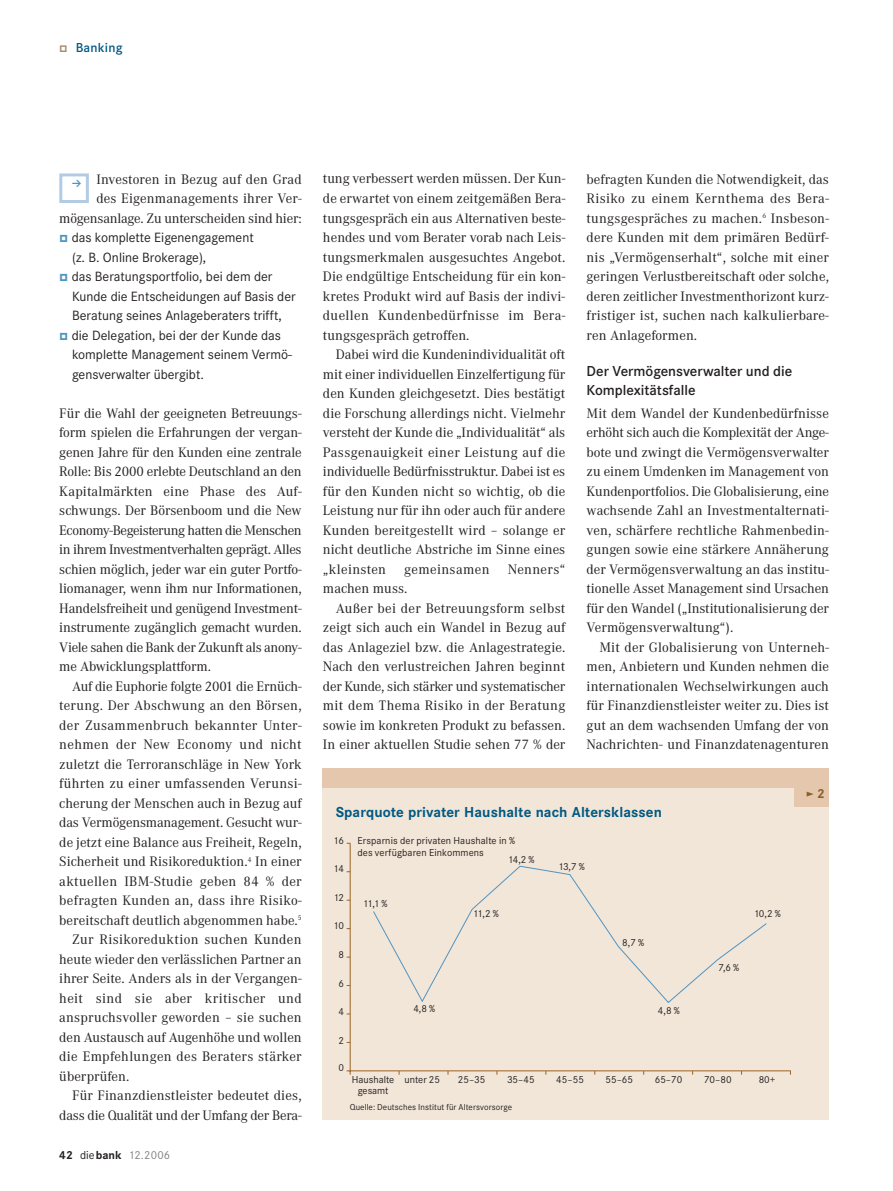
<style>
.page{position:relative;width:893px;height:1191px;background:#fff}
.page>*{position:absolute;margin:0;border:0;box-sizing:border-box;transform-origin:0 0}
.t1{font:600 15px/19.5px "Corporate S";color:#231f20}
.t2{font:700 15px "Corporate S";letter-spacing:.005em;color:#005883}
.t3{font:14.25px/19.5px "Corporate A";letter-spacing:.005em;color:#231f20;text-align:justify}
.t4{font:14.25px "Corporate A";letter-spacing:.025em;color:#231f20}
.t5{font:14.25px "Corporate A";letter-spacing:-.015em;color:#231f20}
.t6{font:13.95px "Corporate S";color:#231f20}
.t7{font:600 13.5px "Corporate S";letter-spacing:.015em;color:#005883}
.t8{font:13.5px "The Sans Bold Expert";color:#8b6028}
.t9{font:12px "Corporate S";letter-spacing:.01em;color:#808285}
.t10{font:10.5px/10.5px "Corporate S";color:#231f20;text-align:center}
.t11{font:9px "Corporate S";letter-spacing:.01em;color:#231f20}
.t12{font:9px "The Sans Extra Bold Expert";color:#5094c2}
.s1{font-family:"The Sans Extra Bold Expert";font-weight:400;font-size:9.75px;color:#a78a69}
.s2{font-family:"The Sans Black Expert";font-size:10.5px;color:#5094c2}
.s3{font-weight:700;color:#231f20}
.s4{color:#231f20}
.s5{font-family:"Corporate S";font-weight:700}
</style>
<div class="page">
<div style="left:59px;top:173px;width:30px;height:30px;border:3px solid #b2cce4"></div>
<div style="left:323px;top:768px;width:506px;height:351px;background:#f2e6d8"></div>
<div style="left:323px;top:768px;width:506px;height:20px;background:#e5c7ad"></div>
<div style="left:795px;top:788px;width:34px;height:19px;background:#e5c7ad"></div>
<hr style="left:350px;top:1070px;width:440px;height:1px;background:#9a6324">
<svg style="left:373px;top:865px;width:394px;height:138px"></svg>
<hr style="left:350px;top:843px;width:1px;height:229px;background:#9a6324">
<p class="t7" style="left:59px;top:42px;width:65px"><span class="s1">ò</span> Banking</p>
<p class="t3" style="left:59px;top:170px;width:244px;text-align:right">Investoren in Bezug auf den Grad<br>des Eigenmanagements ihrer Ver&shy;mögensanlage. Zu unterscheiden sind hier:</p>
<p class="t6" style="left:59px;top:232px;width:196px"><span class="s2">ò</span> das komplette Eigenengagement</p>
<p class="t6" style="left:72px;top:251px;width:136px">(z. B. Online Brokerage),</p>
<p class="t6" style="left:59px;top:271px;width:215px"><span class="s2">ò</span> das Beratungsportfolio, bei dem der</p>
<p class="t6" style="left:72px;top:290px;width:225px">Kunde die Entscheidungen auf Basis der</p>
<p class="t6" style="left:72px;top:310px;width:211px">Beratung seines Anlageberaters trifft,</p>
<p class="t6" style="left:59px;top:329px;width:223px"><span class="s2">ò</span> die Delegation, bei der der Kunde das</p>
<p class="t6" style="left:72px;top:349px;width:221px">komplette Management seinem Vermö-</p>
<p class="t6" style="left:72px;top:368px;width:133px">gensverwalter übergibt.</p>
<p class="t3" style="left:59px;top:404px;width:244px">Für die Wahl der geeigneten Betreuungs&shy;form spielen die Erfahrungen der vergan&shy;genen Jahre für den Kunden eine zentrale Rolle: Bis 2000 erlebte Deutschland an den Kapitalmärkten eine Phase des Auf&shy;schwungs. Der Börsenboom und die New Economy-Begeisterung hatten die Menschen in ihrem Investmentverhalten geprägt. Alles schien möglich, jeder war ein guter Portfo&shy;liomanager, wenn ihm nur Informationen, Handelsfreiheit und genügend Investment&shy;instrumente zugänglich gemacht wurden.<br>Viele sahen die Bank der Zukunft als anony&shy;me Abwicklungsplattform.</p>
<p class="t3" style="left:72px;top:677px;width:231px">Auf die Euphorie folgte 2001 die Ernüch-</p>
<p class="t3" style="left:59px;top:697px;width:244px">terung. Der Abschwung an den Börsen,</p>
<p class="t4" style="left:59px;top:719px;width:244px">der Zusammenbruch bekannter Unter-</p>
<p class="t4" style="left:59px;top:739px;width:244px">nehmen der New Economy und nicht</p>
<p class="t3" style="left:59px;top:755px;width:244px">zuletzt die Terroranschläge in New York</p>
<p class="t3" style="left:59px;top:775px;width:244px">führten zu einer umfassenden Verunsi-</p>
<p class="t3" style="left:59px;top:794px;width:244px">cherung der Menschen auch in Bezug auf</p>
<p class="t3" style="left:59px;top:814px;width:244px">das Vermögensmanagement. Gesucht wur-</p>
<p class="t3" style="left:59px;top:833px;width:244px">de jetzt eine Balance aus Freiheit, Regeln,</p>
<p class="t3" style="left:59px;top:853px;width:244px">Sicherheit und Risikoreduktion.<sup>4</sup> In einer</p>
<p class="t4" style="left:59px;top:875px;width:244px">aktuellen IBM-Studie geben 84 % der</p>
<p class="t4" style="left:59px;top:895px;width:244px">befragten Kunden an, dass ihre Risiko-</p>
<p class="t3" style="left:59px;top:911px;width:244px">bereitschaft deutlich abgenommen habe.<sup>5</sup></p>
<p class="t4" style="left:72px;top:934px;width:231px">Zur Risikoreduktion suchen Kunden</p>
<p class="t3" style="left:59px;top:950px;width:244px">heute wieder den verlässlichen Partner an</p>
<p class="t3" style="left:59px;top:970px;width:244px">ihrer Seite. Anders als in der Vergangen-</p>
<p class="t4" style="left:59px;top:992px;width:244px">heit sind sie aber kritischer und</p>
<p class="t3" style="left:59px;top:1009px;width:244px">anspruchsvoller geworden – sie suchen</p>
<p class="t3" style="left:59px;top:1028px;width:244px">den Austausch auf Augenhöhe und wollen</p>
<p class="t4" style="left:59px;top:1051px;width:244px">die Empfehlungen des Beraters stärker</p>
<p class="t3" style="left:59px;top:1067px;width:72px">überprüfen.</p>
<p class="t3" style="left:72px;top:1087px;width:231px">Für Finanzdienstleister bedeutet dies,</p>
<p class="t5" style="left:59px;top:1109px;width:244px">dass die Qualität und der Umfang der Bera-</p>
<p class="t12" style="left:73px;top:178px;width:10px">Y</p>
<p class="t9" style="left:59px;top:1150px;width:113px"><span class="s3">42</span> <span class="s4">die</span><span class="s3">bank</span> 12.2006</p>
<p class="t3" style="left:323px;top:170px;width:244px">tung verbessert werden müssen. Der Kun&shy;de erwartet von einem zeitgemäßen Bera&shy;tungsgespräch ein aus Alternativen beste&shy;hendes und vom Berater vorab nach Leis&shy;tungsmerkmalen ausgesuchtes Angebot.<br>Die endgültige Entscheidung für ein kon&shy;kretes Produkt wird auf Basis der indivi&shy;duellen Kundenbedürfnisse im Bera&shy;tungsgespräch getroffen.</p>
<p class="t3" style="left:323px;top:346px;width:244px;text-indent:13px">Dabei wird die Kundenindividualität oft mit einer individuellen Einzelfertigung für den Kunden gleichgesetzt. Dies bestätigt die Forschung allerdings nicht. Vielmehr versteht der Kunde die „Individualität“ als Passgenauigkeit einer Leistung auf die individuelle Bedürfnisstruktur. Dabei ist es für den Kunden nicht so wichtig, ob die Leistung nur für ihn oder auch für andere Kunden bereitgestellt wird – solange er nicht deutliche Abstriche im Sinne eines „kleinsten</p>
<p class="t4" style="left:404px;top:563px;width:87px">gemeinsamen</p>
<p class="t4" style="left:508px;top:563px;width:59px">Nenners“</p>
<p class="t3" style="left:323px;top:580px;width:86px">machen muss.</p>
<p class="t4" style="left:336px;top:602px;width:231px">Außer bei der Betreuungsform selbst</p>
<p class="t3" style="left:323px;top:619px;width:244px">zeigt sich auch ein Wandel in Bezug auf</p>
<p class="t3" style="left:323px;top:638px;width:244px">das Anlageziel bzw. die Anlagestrategie.</p>
<p class="t3" style="left:323px;top:658px;width:244px">Nach den verlustreichen Jahren beginnt</p>
<p class="t5" style="left:323px;top:680px;width:244px">der Kunde, sich stärker und systematischer</p>
<p class="t4" style="left:323px;top:700px;width:244px">mit dem Thema Risiko in der Beratung</p>
<p class="t3" style="left:323px;top:716px;width:244px">sowie im konkreten Produkt zu befassen.</p>
<p class="t3" style="left:323px;top:736px;width:244px">In einer aktuellen Studie sehen 77 % der</p>
<p class="t3" style="left:587px;top:170px;width:244px">befragten Kunden die Notwendigkeit, das Risiko zu einem Kernthema des Bera&shy;tungsgespräches zu machen.<sup>6</sup> Insbeson&shy;dere Kunden mit dem primären Bedürf&shy;nis „Vermögenserhalt“, solche mit einer geringen Verlustbereitschaft oder solche, deren zeitlicher Investmenthorizont kurz&shy;fristiger ist, suchen nach kalkulierbare&shy;ren Anlageformen.</p>
<p class="t1" style="left:587px;top:362px;width:207px">Der Vermögensverwalter und die<br>Komplexitätsfalle</p>
<p class="t3" style="left:587px;top:404px;width:244px">Mit dem Wandel der Kundenbedürfnisse erhöht sich auch die Komplexität der Ange&shy;bote und zwingt die Vermögensverwalter zu einem Umdenken im Management von Kundenportfolios. Die Globalisierung, eine wachsende Zahl an Investmentalternati&shy;ven, schärfere rechtliche Rahmenbedin&shy;gungen sowie eine stärkere Annäherung der Vermögensverwaltung an das institu&shy;tionelle Asset Management sind Ursachen für den Wandel („Institutionalisierung der Vermögensverwaltung“).</p>
<p class="t3" style="left:587px;top:638px;width:244px;text-indent:13px">Mit der Globalisierung von Unterneh&shy;men, Anbietern und Kunden nehmen die internationalen Wechselwirkungen auch für Finanzdienstleister weiter zu. Dies ist gut an dem wachsenden Umfang der von Nachrichten- und Finanzdatenagenturen</p>
<p class="t8" style="left:807px;top:785px;width:19px">” <span class="s5">2</span></p>
<p class="t2" style="left:336px;top:806px;width:328px">Sparquote privater Haushalte nach Altersklassen</p>
<p class="t10" style="left:333px;top:835px;width:12px">16</p>
<p class="t10" style="left:357px;top:835px;width:159px;line-height:12px;text-align:left">Ersparnis der privaten Haushalte in % des verfügbaren Einkommens</p>
<p class="t10" style="left:508px;top:854px;width:28px">14,2 %</p>
<p class="t10" style="left:333px;top:864px;width:12px">14</p>
<p class="t10" style="left:333px;top:892px;width:12px">12</p>
<p class="t10" style="left:333px;top:921px;width:12px">10</p>
<p class="t10" style="left:338px;top:949px;width:7px">8</p>
<p class="t10" style="left:338px;top:978px;width:7px">6</p>
<p class="t10" style="left:338px;top:1007px;width:7px">4</p>
<p class="t10" style="left:338px;top:1035px;width:7px">2</p>
<p class="t10" style="left:363px;top:898px;width:26px">11,1 %</p>
<p class="t10" style="left:473px;top:909px;width:27px">11,2 %</p>
<p class="t10" style="left:413px;top:1004px;width:23px">4,8 %</p>
<p class="t10" style="left:338px;top:1062px;width:7px">0</p>
<p class="t10" style="left:558px;top:861px;width:28px">13,7 %</p>
<p class="t10" style="left:622px;top:938px;width:23px">8,7 %</p>
<p class="t10" style="left:658px;top:1006px;width:23px">4,8 %</p>
<p class="t10" style="left:718px;top:962px;width:22px">7,6 %</p>
<p class="t10" style="left:352px;top:1075px;width:44px">Haushalte gesamt</p>
<p class="t11" style="left:350px;top:1103px;width:164px">Quelle: Deutsches Institut für Altersvorsorge</p>
<p class="t10" style="left:405px;top:1075px;width:37px">unter 25</p>
<p class="t10" style="left:458px;top:1075px;width:29px">25–35</p>
<p class="t10" style="left:507px;top:1075px;width:29px">35–45</p>
<p class="t10" style="left:556px;top:1075px;width:29px">45–55</p>
<p class="t10" style="left:605px;top:1075px;width:29px">55–65</p>
<p class="t10" style="left:655px;top:1075px;width:29px">65–70</p>
<p class="t10" style="left:704px;top:1075px;width:29px">70–80</p>
<p class="t10" style="left:754px;top:909px;width:29px">10,2 %</p>
<p class="t10" style="left:759px;top:1075px;width:18px">80+</p>
</div>
